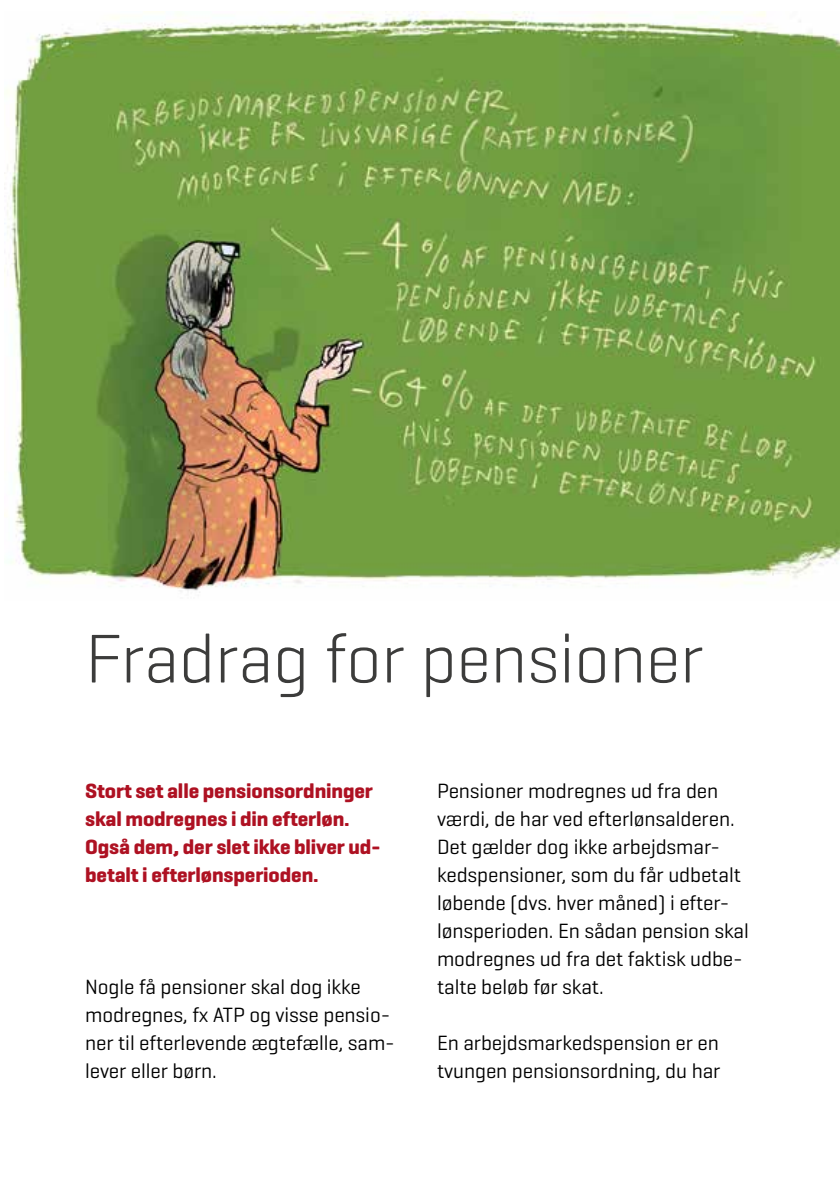
<style>
.page{position:relative;width:840px;height:1191px;background:#fff}
.page>*{position:absolute;margin:0;border:0;box-sizing:border-box;transform-origin:0 0}
.t1{font:300 70px "Geogrotesque";letter-spacing:-.005em;color:#3c3c3b}
.t2{font:21px/28px "Geogrotesque";letter-spacing:-.005em;color:#000}
.t3{font:700 21px/28px "Geogrotesque";letter-spacing:-.005em;color:#ae1122}
</style>
<div class="page">
<img style="left:5px;top:11px;width:834px;height:582px">
<h1 class="t1" style="left:85px;top:615px;width:619px">Fradrag for pensioner</h1>
<p class="t3" style="left:85px;top:777px;width:296px">Stort set alle pensionsordninger skal modregnes i din efterløn.<br>Også dem, der slet ikke bliver ud&shy;betalt i efterlønsperioden.</p>
<p class="t2" style="left:85px;top:972px;width:311px">Nogle få pensioner skal dog ikke modregnes, fx ATP og visse pensio&shy;ner til efterlevende ægtefælle, sam&shy;lever eller børn.</p>
<p class="t2" style="left:437px;top:776px;width:313px">Pensioner modregnes ud fra den værdi, de har ved efterlønsalderen.<br>Det gælder dog ikke arbejdsmar&shy;kedspensioner, som du får udbetalt løbende (dvs. hver måned) i efter&shy;lønsperioden. En sådan pension skal modregnes ud fra det faktisk udbe&shy;talte beløb før skat.</p>
<p class="t2" style="left:437px;top:1028px;width:285px">En arbejdsmarkedspension er en tvungen pensionsordning, du har</p>
</div>
